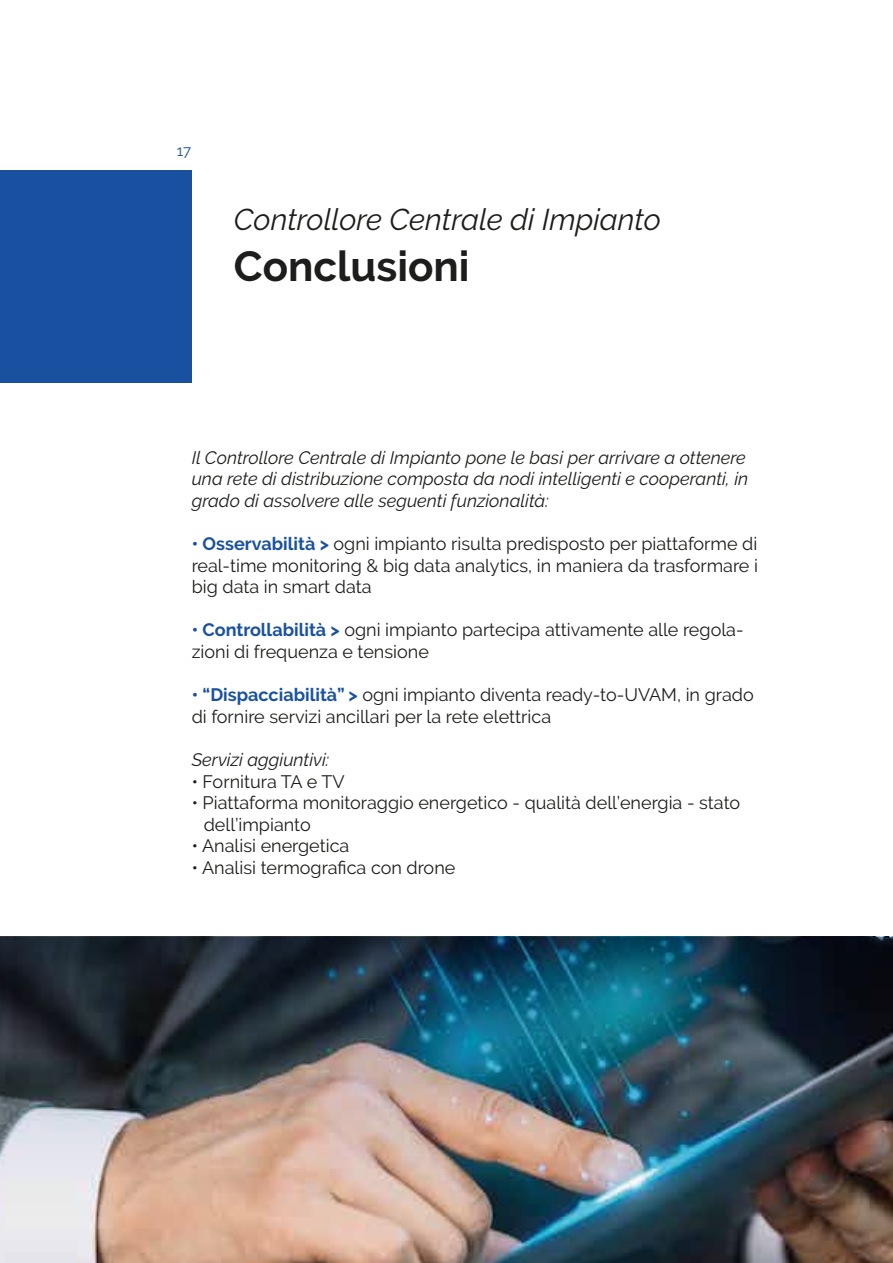
<style>
.page{position:relative;width:893px;height:1263px;background:#fff}
.page>*{position:absolute;margin:0;border:0;box-sizing:border-box;transform-origin:0 0}
.t1{font:700 42px "Raleway";color:#1d1d1b}
.t2{font:italic 30px "Raleway";color:#1d1d1b}
.t3{font:18px/21.6px "Raleway";color:#1d1d1b}
.t4{font:italic 18px/21.6px "Raleway";color:#1d1d1b}
.t5{font:15px "Raleway";color:#1951a0}
.s1{font-weight:700;color:#1951a0}
</style>
<div class="page">
<div style="left:0;top:170px;width:191px;height:213px;background:#1951a0"></div>
<img style="left:0;top:937px;width:893px;height:325px">
<p class="t5" style="left:177px;top:142px;width:16px">17</p>
<h2 class="t2" style="left:234px;top:202px;width:429px">Controllore Centrale di Impianto</h2>
<h1 class="t1" style="left:234px;top:242px;width:237px">Conclusioni</h1>
<p class="t4" style="left:192px;top:446px;width:558px">Il Controllore Centrale di Impianto pone le basi per arrivare a ottenere una rete di distribuzione composta da nodi intelligenti e cooperanti, in grado di assolvere alle seguenti funzionalità:</p>
<p class="t3" style="left:192px;top:533px;width:568px;text-align:justify"><span class="s1">• Osservabilità &gt;</span> ogni impianto risulta predisposto per piattaforme di real-time monitoring &amp; big data analytics, in maniera da trasformare i big data in smart data</p>
<p class="t3" style="left:192px;top:619px;width:553px"><span class="s1">• Controllabilità &gt;</span> ogni impianto partecipa attivamente alle regola&shy;zioni di frequenza e tensione</p>
<p class="t3" style="left:192px;top:684px;width:563px"><span class="s1">• “Dispacciabilità” &gt;</span> ogni impianto diventa ready-to-UVAM, in grado di fornire servizi ancillari per la rete elettrica</p>
<p class="t4" style="left:192px;top:749px;width:139px">Servizi aggiuntivi:</p>
<p class="t3" style="left:192px;top:770px;width:154px">• Fornitura TA e TV</p>
<p class="t3" style="left:204px;top:792px;width:538px;text-indent:-12px">• Piattaforma monitoraggio energetico - qualità dell’energia - stato dell’impianto</p>
<p class="t3" style="left:192px;top:835px;width:159px">• Analisi energetica</p>
<p class="t3" style="left:192px;top:857px;width:265px">• Analisi termografica con drone</p>
</div>
